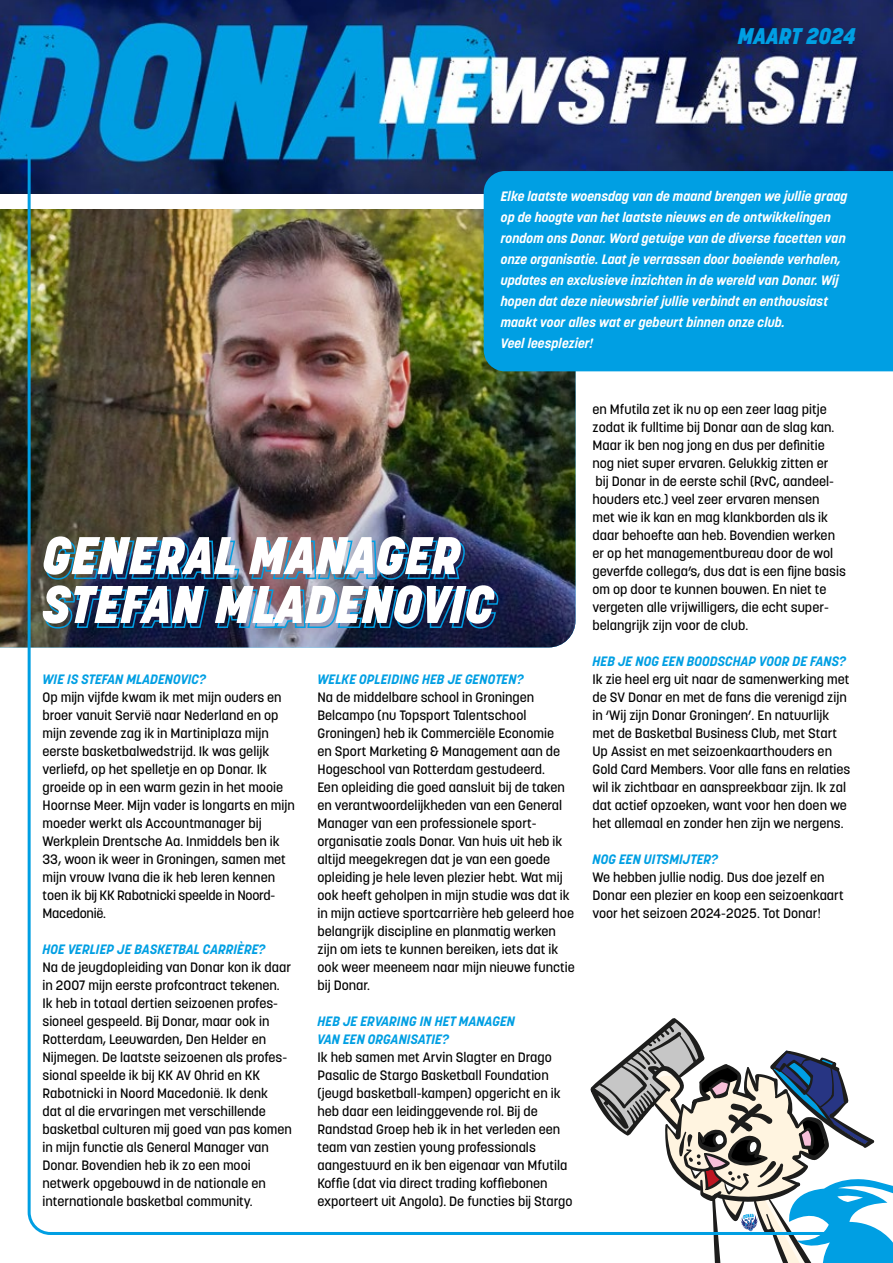
<style>
.page{position:relative;width:893px;height:1263px;background:#fff}
.page>*{position:absolute;margin:0;border:0;box-sizing:border-box;transform-origin:0 0}
.t1{font:italic 800 52.35px/48.9px "Korolev";color:#fff}
.t2{font:italic 800 22.5px "Korolev";color:#009fe3}
.t3{font:500 13.5px/18px "Korolev";color:#000}
.t4{font:italic 700 13.5px/21px "Korolev";color:#fff}
.t5{font:italic 700 13.5px/18px "Korolev";color:#009fe3}
</style>
<div class="page">
<img style="left:0;top:209px;width:28px;height:438px">
<img style="left:0;top:0;width:893px;height:194px">
<img style="left:28px;top:154px;width:810px;height:1081px">
<svg style="left:590px;top:1018px;width:303px;height:245px"></svg>
<div style="left:484px;top:171px;width:409px;height:200px;background:#009fe3"></div>
<h2 class="t2" style="left:738px;top:22px;width:120px">MAART 2024</h2>
<p class="t4" style="left:501px;top:186px;width:348px">Elke laatste woensdag van de maand brengen we jullie graag op de hoogte van het laatste nieuws en de ontwikkelingen rondom ons Donar. Word getuige van de diverse facetten van onze organisatie. Laat je verrassen door boeiende verhalen, updates en exclusieve inzichten in de wereld van Donar. Wij hopen dat deze nieuwsbrief jullie verbindt en enthousiast maakt voor alles wat er gebeurt binnen onze club.<br>Veel leesplezier!</p>
<h1 class="t1" style="left:43px;top:531px;width:453px">GENERAL MANAGER<br>STEFAN MLADENOVIC</h1>
<p class="t5" style="left:43px;top:670px;width:165px">WIE IS STEFAN MLADENOVIC?</p>
<p class="t3" style="left:43px;top:688px;width:254px">Op mijn vijfde kwam ik met mijn ouders en broer vanuit Servië naar Nederland en op mijn zevende zag ik in Martiniplaza mijn eerste basketbalwedstrijd. Ik was gelijk verliefd, op het spelletje en op Donar. Ik groeide op in een warm gezin in het mooie Hoornse Meer. Mijn vader is longarts en mijn moeder werkt als Accountmanager bij Werkplein Drentsche Aa. Inmiddels ben ik 33, woon ik weer in Groningen, samen met mijn vrouw Ivana die ik heb leren kennen toen ik bij KK Rabotnicki speelde in Noord-Macedonië.</p>
<p class="t5" style="left:43px;top:940px;width:224px">HOE VERLIEP JE BASKETBAL CARRIÈRE?</p>
<p class="t3" style="left:43px;top:958px;width:251px">Na de jeugdopleiding van Donar kon ik daar in 2007 mijn eerste profcontract tekenen.<br>Ik heb in totaal dertien seizoenen profes&shy;sioneel gespeeld. Bij Donar, maar ook in Rotterdam, Leeuwarden, Den Helder en Nijmegen. De laatste seizoenen als profes&shy;sional speelde ik bij KK AV Ohrid en KK Rabotnicki in Noord Macedonië. Ik denk<br>dat al die ervaringen met verschillende basketbal culturen mij goed van pas komen in mijn functie als General Manager van Donar. Bovendien heb ik zo een mooi netwerk opgebouwd in de nationale en internationale basketbal community.</p>
<p class="t5" style="left:317px;top:670px;width:208px">WELKE OPLEIDING HEB JE GENOTEN?</p>
<p class="t3" style="left:317px;top:688px;width:259px">Na de middelbare school in Groningen Belcampo (nu Topsport Talentschool Groningen) heb ik Commerciële Economie<br>en Sport Marketing &amp; Management aan de Hogeschool van Rotterdam gestudeerd.<br>Een opleiding die goed aansluit bij de taken en verantwoordelijkheden van een General Manager van een professionele sport&shy;organisatie zoals Donar. Van huis uit heb ik altijd meegekregen dat je van een goede opleiding je hele leven plezier hebt. Wat mij ook heeft geholpen in mijn studie was dat ik in mijn actieve sportcarrière heb geleerd hoe belangrijk discipline en planmatig werken zijn om iets te kunnen bereiken, iets dat ik ook weer meeneem naar mijn nieuwe functie bij Donar.</p>
<p class="t5" style="left:317px;top:1012px;width:199px">HEB JE ERVARING IN HET MANAGEN<br>VAN EEN ORGANISATIE?</p>
<p class="t3" style="left:317px;top:1048px;width:257px">Ik heb samen met Arvin Slagter en Drago Pasalic de Stargo Basketball Foundation (jeugd basketball-kampen) opgericht en ik heb daar een leidinggevende rol. Bij de Randstad Groep heb ik in het verleden een team van zestien young professionals aangestuurd en ik ben eigenaar van Mfutila Koffie (dat via direct trading koffiebonen exporteert uit Angola). De functies bij Stargo</p>
<p class="t3" style="left:592px;top:400px;width:255px">en Mfutila zet ik nu op een zeer laag pitje zodat ik fulltime bij Donar aan de slag kan.<br>Maar ik ben nog jong en dus per definitie nog niet super ervaren. Gelukkig zitten er<br>bij Donar in de eerste schil (RvC, aandeel&shy;houders etc.) veel zeer ervaren mensen<br>met wie ik kan en mag klankborden als ik daar behoefte aan heb. Bovendien werken er op het managementbureau door de wol geverfde collega’s, dus dat is een fijne basis om op door te kunnen bouwen. En niet te vergeten alle vrijwilligers, die echt super&shy;belangrijk zijn voor de club.</p>
<p class="t5" style="left:592px;top:652px;width:255px">HEB JE NOG EEN BOODSCHAP VOOR DE FANS?</p>
<p class="t3" style="left:592px;top:670px;width:259px">Ik zie heel erg uit naar de samenwerking met de SV Donar en met de fans die verenigd zijn in ‘Wij zijn Donar Groningen’. En natuurlijk met de Basketbal Business Club, met Start Up Assist en met seizoenkaarthouders en Gold Card Members. Voor alle fans en relaties wil ik zichtbaar en aanspreekbaar zijn. Ik zal dat actief opzoeken, want voor hen doen we het allemaal en zonder hen zijn we nergens.</p>
<p class="t5" style="left:592px;top:850px;width:127px">NOG EEN UITSMIJTER?</p>
<p class="t3" style="left:592px;top:868px;width:253px">We hebben jullie nodig. Dus doe jezelf en<br>Donar een plezier en koop een seizoenkaart voor het seizoen 2024-2025. Tot Donar!</p>
</div>
